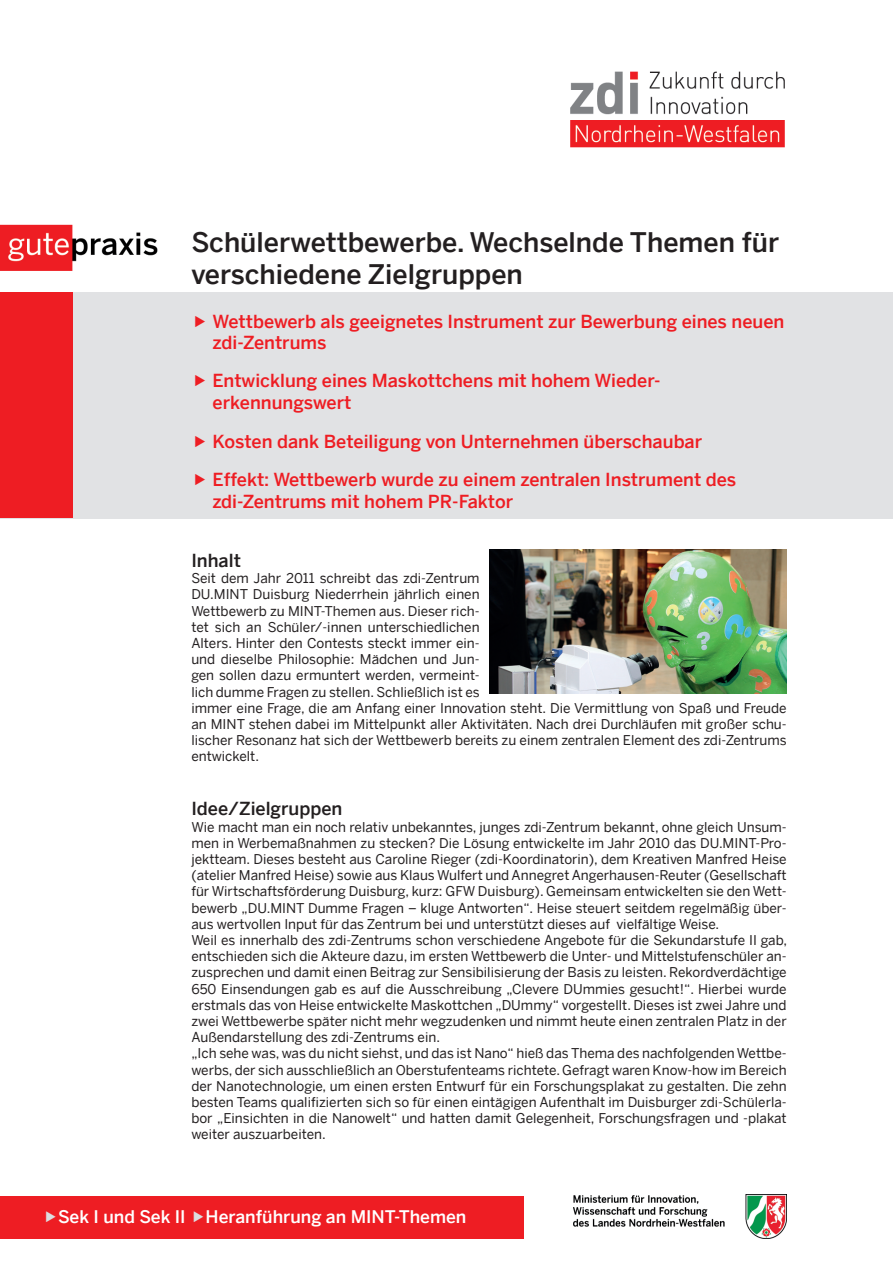
<style>
.page{position:relative;width:893px;height:1263px;background:#fff}
.page>*{position:absolute;margin:0;border:0;box-sizing:border-box;transform-origin:0 0}
.t1{font:500 27px/32.4px "Benton Sans";color:#231f20}
.t2{font:500 18px/21.6px "Benton Sans";color:#ee1d23}
.t3{font:500 18px "Benton Sans";color:#231f20}
.t4{font:500 17.4px "Benton Sans";color:#fff}
.t5{font:13.5px/16.2px "Benton Sans";color:#231f20}
</style>
<div class="page">
<div style="left:0;top:292px;width:893px;height:227px;background:#e1e2e4"></div>
<img style="left:570px;top:71px;width:215px;height:77px">
<img style="left:574px;top:1195px;width:213px;height:43px">
<img style="left:0;top:224px;width:158px;height:47px">
<div style="left:0;top:1196px;width:523px;height:42px;background:#ee1d23"></div>
<div style="left:0;top:292px;width:73px;height:225px;background:#ee1d23"></div>
<img style="left:489px;top:550px;width:298px;height:144px">
<h1 class="t1" style="left:191px;top:226px;width:589px">Schülerwettbewerbe. Wechselnde Themen für verschiedene Zielgruppen</h1>
<h2 class="t2" style="left:213px;top:310px;width:573px">Wettbewerb als geeignetes Instrument zur Bewerbung eines neuen zdi-Zentrums</h2>
<h2 class="t2" style="left:213px;top:369px;width:450px">Entwicklung eines Maskottchens mit hohem Wieder&shy;erkennungswert</h2>
<h2 class="t2" style="left:213px;top:422px;width:525px;line-height:37.8px">Kosten dank Beteiligung von Unternehmen überschaubar<br>Effekt: Wettbewerb wurde zu einem zentralen Instrument des</h2>
<h2 class="t2" style="left:212px;top:490px;width:302px">zdi-Zentrums mit hohem PR-Faktor</h2>
<h2 class="t3" style="left:191px;top:550px;width:51px">Inhalt</h2>
<p class="t5" style="left:191px;top:570px;width:597px">Seit dem Jahr 2011 schreibt das zdi-Zentrum<br>DU.MINT Duisburg Niederrhein jährlich einen<br>Wettbewerb zu MINT-Themen aus. Dieser rich-<br>tet sich an Schüler/-innen unterschiedlichen<br>Alters. Hinter den Contests steckt immer ein-<br>und dieselbe Philosophie: Mädchen und Jun-<br>gen sollen dazu ermuntert werden, vermeint-<br>lich dumme Fragen zu stellen. Schließlich ist es<br>immer eine Frage, die am Anfang einer Innovation steht. Die Vermittlung von Spaß und Freude an MINT stehen dabei im Mittelpunkt aller Aktivitäten. Nach drei Durchläufen mit großer schu&shy;lischer Resonanz hat sich der Wettbewerb bereits zu einem zentralen Element des zdi-Zentrums entwickelt.</p>
<h2 class="t3" style="left:191px;top:798px;width:153px">Idee/Zielgruppen</h2>
<p class="t5" style="left:191px;top:818px;width:597px">Wie macht man ein noch relativ unbekanntes, junges zdi-Zentrum bekannt, ohne gleich Unsum&shy;men in Werbemaßnahmen zu stecken? Die Lösung entwickelte im Jahr 2010 das DU.MINT-Pro&shy;jektteam. Dieses besteht aus Caroline Rieger (zdi-Koordinatorin), dem Kreativen Manfred Heise (atelier Manfred Heise) sowie aus Klaus Wulfert und Annegret Angerhausen-Reuter (Gesellschaft für Wirtschaftsförderung Duisburg, kurz: GFW Duisburg). Gemeinsam entwickelten sie den Wett&shy;bewerb „DU.MINT Dumme Fragen – kluge Antworten“. Heise steuert seitdem regelmäßig über&shy;aus wertvollen Input für das Zentrum bei und unterstützt dieses auf vielfältige Weise.<br>Weil es innerhalb des zdi-Zentrums schon verschiedene Angebote für die Sekundarstufe II gab, entschieden sich die Akteure dazu, im ersten Wettbewerb die Unter- und Mittelstufenschüler an&shy;zusprechen und damit einen Beitrag zur Sensibilisierung der Basis zu leisten. Rekordverdächtige 650 Einsendungen gab es auf die Ausschreibung „Clevere DUmmies gesucht!“. Hierbei wurde erstmals das von Heise entwickelte Maskottchen „DUmmy“ vorgestellt. Dieses ist zwei Jahre und zwei Wettbewerbe später nicht mehr wegzudenken und nimmt heute einen zentralen Platz in der Außendarstellung des zdi-Zentrums ein.<br>„Ich sehe was, was du nicht siehst, und das ist Nano“ hieß das Thema des nachfolgenden Wettbe&shy;werbs, der sich ausschließlich an Oberstufenteams richtete. Gefragt waren Know-how im Bereich der Nanotechnologie, um einen ersten Entwurf für ein Forschungsplakat zu gestalten. Die zehn besten Teams qualifizierten sich so für einen eintägigen Aufenthalt im Duisburger zdi-Schülerla&shy;bor „Einsichten in die Nanowelt“ und hatten damit Gelegenheit, Forschungsfragen und -plakat weiter auszuarbeiten.</p>
<p class="t4" style="left:58px;top:1207px;width:410px">Sek I und Sek II Heranführung an MINT-Themen</p>
</div>
